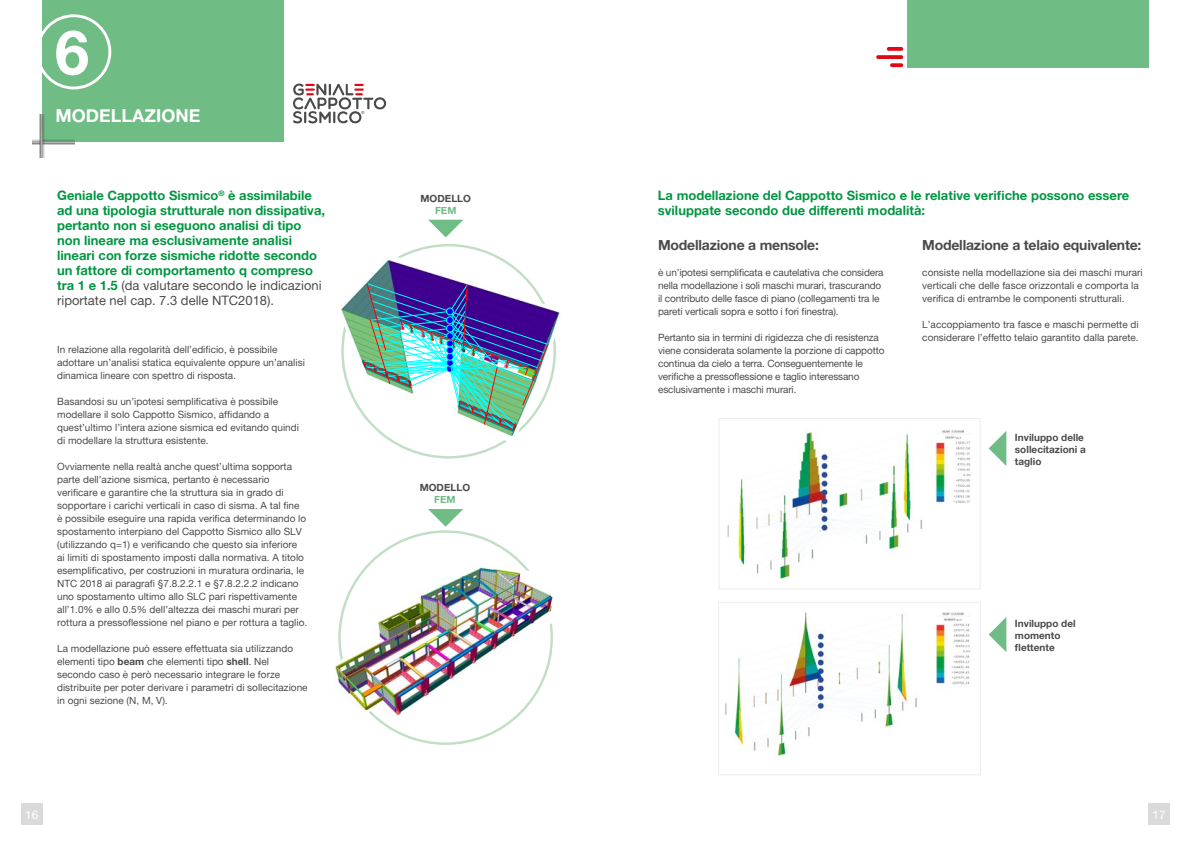
<style>
.page{position:relative;width:1191px;height:842px;background:#fff}
.page>*{position:absolute;margin:0;border:0;box-sizing:border-box;transform-origin:0 0}
.t1{font:61.9px "Alte Haas Grotesk Bold";color:#fff}
.t2{font:18px "Alte Haas Grotesk Bold";color:#fff}
.t3{font:14px "Alte Haas Grotesk Bold";letter-spacing:-.015em;color:#4a4a49}
.t4{font:13px/15px "Alte Haas Grotesk Bold";color:#009641}
.t5{font:12px "Alte Haas Grotesk";color:#fff}
.t6{font:10px/13px "Alte Haas Grotesk";color:#4a4a49}
.t7{font:10px/12px "Alte Haas Grotesk Bold";color:#4a4a49}
.t8{font:10px "Alte Haas Grotesk Bold";color:#6fbc85}
.t9{font:4.1px "Arial";color:#4a4a49}
.s1{font-family:"Alte Haas Grotesk";color:#4a4a49}
.s2{font-family:"Alte Haas Grotesk Bold"}
</style>
<div class="page">
<div style="left:1148px;top:804px;width:21px;height:21px;background:#dadada"></div>
<div style="left:21px;top:804px;width:22px;height:21px;background:#dadada"></div>
<div style="left:907px;top:0;width:241px;height:67px;background:#6fbc85"></div>
<svg style="left:293px;top:83px;width:93px;height:41px"></svg>
<svg style="left:876px;top:47px;width:28px;height:20px"></svg>
<div style="left:43px;top:0;width:241px;height:141px;background:#6fbc85"></div>
<img style="left:33px;top:115px;width:19px;height:42px">
<img style="left:727px;top:430px;width:244px;height:149px">
<div style="left:718px;top:418px;width:262px;height:171px;border:1px solid #ededed"></div>
<img style="left:725px;top:612px;width:245px;height:145px">
<div style="left:718px;top:602px;width:263px;height:173px;border:1px solid #ededed"></div>
<svg style="left:988px;top:431px;width:18px;height:35px"></svg>
<svg style="left:988px;top:617px;width:18px;height:35px"></svg>
<img style="left:335px;top:557px;width:218px;height:164px">
<div style="left:36px;top:14px;width:75px;height:75px;border:3px solid #fff;border-radius:50%"></div>
<svg style="left:428px;top:509px;width:35px;height:18px"></svg>
<svg style="left:428px;top:220px;width:35px;height:17px"></svg>
<svg style="left:341px;top:254px;width:219px;height:190px"></svg>
<img style="left:363px;top:283px;width:185px;height:147px">
<p class="t1" style="left:55px;top:14px;width:36px">6</p>
<p class="t2" style="left:55px;top:105px;width:146px">MODELLAZIONE</p>
<p class="t4" style="left:57px;top:188px;width:269px">Geniale Cappotto Sismico<sup>®</sup> è assimilabile ad una tipologia strutturale non dissipativa, pertanto non si eseguono analisi di tipo non lineare ma esclusivamente analisi lineari con forze sismiche ridotte secondo un fattore di comportamento q compreso tra 1 e 1.5 <span class="s1">(da valutare secondo le indicazioni riportate nel cap. 7.3 delle NTC2018).</span></p>
<p class="t6" style="left:57px;top:343px;width:249px">In relazione alla regolarità dell’edificio, è possibile adottare un’analisi statica equivalente oppure un’analisi dinamica lineare con spettro di risposta.</p>
<p class="t6" style="left:57px;top:395px;width:243px">Basandosi su un’ipotesi semplificativa è possibile modellare il solo Cappotto Sismico, affidando a quest’ultimo l’intera azione sismica ed evitando quindi di modellare la struttura esistente.</p>
<p class="t6" style="left:57px;top:460px;width:252px">Ovviamente nella realtà anche quest’ultima sopporta parte dell’azione sismica, pertanto è necessario verificare e garantire che la struttura sia in grado di sopportare i carichi verticali in caso di sisma. A tal fine è possibile eseguire una rapida verifica determinando lo spostamento interpiano del Cappotto Sismico allo SLV (utilizzando q=1) e verificando che questo sia inferiore<br>ai limiti di spostamento imposti dalla normativa. A titolo esemplificativo, per costruzioni in muratura ordinaria, le NTC 2018 ai paragrafi §7.8.2.2.1 e §7.8.2.2.2 indicano uno spostamento ultimo allo SLC pari rispettivamente all’1.0% e allo 0.5% dell’altezza dei maschi murari per rottura a pressoflessione nel piano e per rottura a taglio.</p>
<p class="t6" style="left:57px;top:642px;width:252px">La modellazione può essere effettuata sia utilizzando elementi tipo <span class="s2">beam</span> che elementi tipo <span class="s2">shell</span>. Nel secondo caso è però necessario integrare le forze distribuite per poter derivare i parametri di sollecitazione in ogni sezione (N, M, V).</p>
<p class="t9" style="left:361px;top:110px;width:5px">®</p>
<p class="t7" style="left:420px;top:192px;width:52px">MODELLO</p>
<p class="t8" style="left:435px;top:204px;width:23px">FEM</p>
<p class="t7" style="left:420px;top:481px;width:52px">MODELLO</p>
<p class="t8" style="left:434px;top:493px;width:23px">FEM</p>
<p class="t4" style="left:658px;top:188px;width:473px">La modellazione del Cappotto Sismico e le relative verifiche possono essere sviluppate secondo due differenti modalità:</p>
<p class="t3" style="left:658px;top:237px;width:162px">Modellazione a mensole:</p>
<p class="t6" style="left:658px;top:266px;width:227px">è un’ipotesi semplificata e cautelativa che considera nella modellazione i soli maschi murari, trascurando il contributo delle fasce di piano (collegamenti tra le pareti verticali sopra e sotto i fori finestra).</p>
<p class="t6" style="left:658px;top:331px;width:228px">Pertanto sia in termini di rigidezza che di resistenza viene considerata solamente la porzione di cappotto continua da cielo a terra. Conseguentemente le verifiche a pressoflessione e taglio interessano esclusivamente i maschi murari.</p>
<p class="t3" style="left:922px;top:237px;width:221px">Modellazione a telaio equivalente:</p>
<p class="t6" style="left:922px;top:266px;width:222px">consiste nella modellazione sia dei maschi murari verticali che delle fasce orizzontali e comporta la verifica di entrambe le componenti strutturali.</p>
<p class="t6" style="left:922px;top:318px;width:218px">L’accoppiamento tra fasce e maschi permette di considerare l’effetto telaio garantito dalla parete.</p>
<p class="t7" style="left:1015px;top:431px;width:72px">Inviluppo delle sollecitazioni a taglio</p>
<p class="t7" style="left:1015px;top:618px;width:62px">Inviluppo del momento flettente</p>
<p class="t5" style="left:25px;top:807px;width:15px">16</p>
<p class="t5" style="left:1152px;top:807px;width:15px">17</p>
</div>
